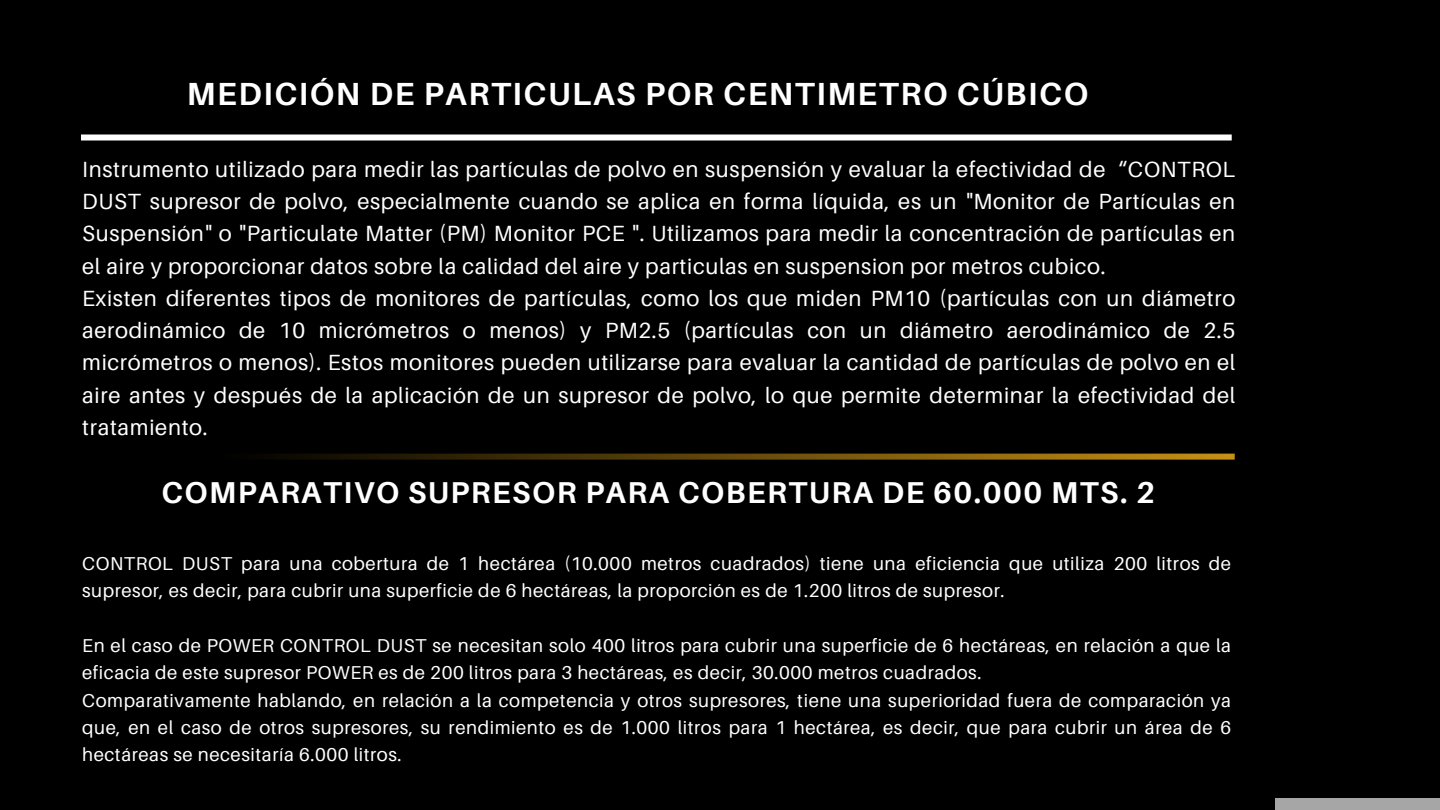
<style>
.page{position:relative;width:1440px;height:810px;background:#000}
.page>*{position:absolute;margin:0;border:0;box-sizing:border-box;transform-origin:0 0}
.t1{font:700 32px "Aileron";letter-spacing:.05em;color:#fff}
.t2{font:700 30.2px "Aileron";letter-spacing:.05em;color:#fff}
.t3{font:22px/32.2px "Aileron";letter-spacing:.03em;color:#fff;text-align:justify}
.t4{font:18.6px/27.3px "Aileron";letter-spacing:.03em;color:#fff}
</style>
<div class="page">
<div style="left:81px;top:135px;width:1151px;height:6px;background:#fff"></div>
<div style="left:1275px;top:798px;width:165px;height:12px;background:#a6a6a6"></div>
<svg style="left:274px;top:454px;width:961px;height:6px;background:#61460a"></svg>
<p class="t1" style="left:187px;top:74px;width:903px">MEDICIÓN DE PARTICULAS POR CENTIMETRO CÚBICO</p>
<p class="t3" style="left:82px;top:153px;width:1155px">Instrumento utilizado para medir las partículas de polvo en suspensión y evaluar la efectividad de “CONTROL DUST supresor de polvo, especialmente cuando se aplica en forma líquida, es un "Monitor de Partículas en Suspensión" o "Particulate Matter (PM) Monitor PCE ". Utilizamos para medir la concentración de partículas en el aire y proporcionar datos sobre la calidad del aire y particulas en suspension por metros cubico.</p>
<p class="t3" style="left:82px;top:282px;width:1155px">Existen diferentes tipos de monitores de partículas, como los que miden PM10 (partículas con un diámetro aerodinámico de 10 micrómetros o menos) y PM2.5 (partículas con un diámetro aerodinámico de 2.5 micrómetros o menos). Estos monitores pueden utilizarse para evaluar la cantidad de partículas de polvo en el aire antes y después de la aplicación de un supresor de polvo, lo que permite determinar la efectividad del tratamiento.</p>
<p class="t2" style="left:161px;top:474px;width:995px">COMPARATIVO SUPRESOR PARA COBERTURA DE 60.000 MTS. 2</p>
<p class="t4" style="left:82px;top:550px;width:1150px">CONTROL DUST para una cobertura de 1 hectárea (10.000 metros cuadrados) tiene una eficiencia que utiliza 200 litros de supresor, es decir, para cubrir una superficie de 6 hectáreas, la proporción es de 1.200 litros de supresor.</p>
<p class="t4" style="left:82px;top:632px;width:1150px">En el caso de POWER CONTROL DUST se necesitan solo 400 litros para cubrir una superficie de 6 hectáreas, en relación a que la eficacia de este supresor POWER es de 200 litros para 3 hectáreas, es decir, 30.000 metros cuadrados.</p>
<p class="t4" style="left:82px;top:686px;width:1150px;text-align:justify">Comparativamente hablando, en relación a la competencia y otros supresores, tiene una superioridad fuera de comparación ya que, en el caso de otros supresores, su rendimiento es de 1.000 litros para 1 hectárea, es decir, que para cubrir un área de 6 hectáreas se necesitaría 6.000 litros.</p>
</div>
